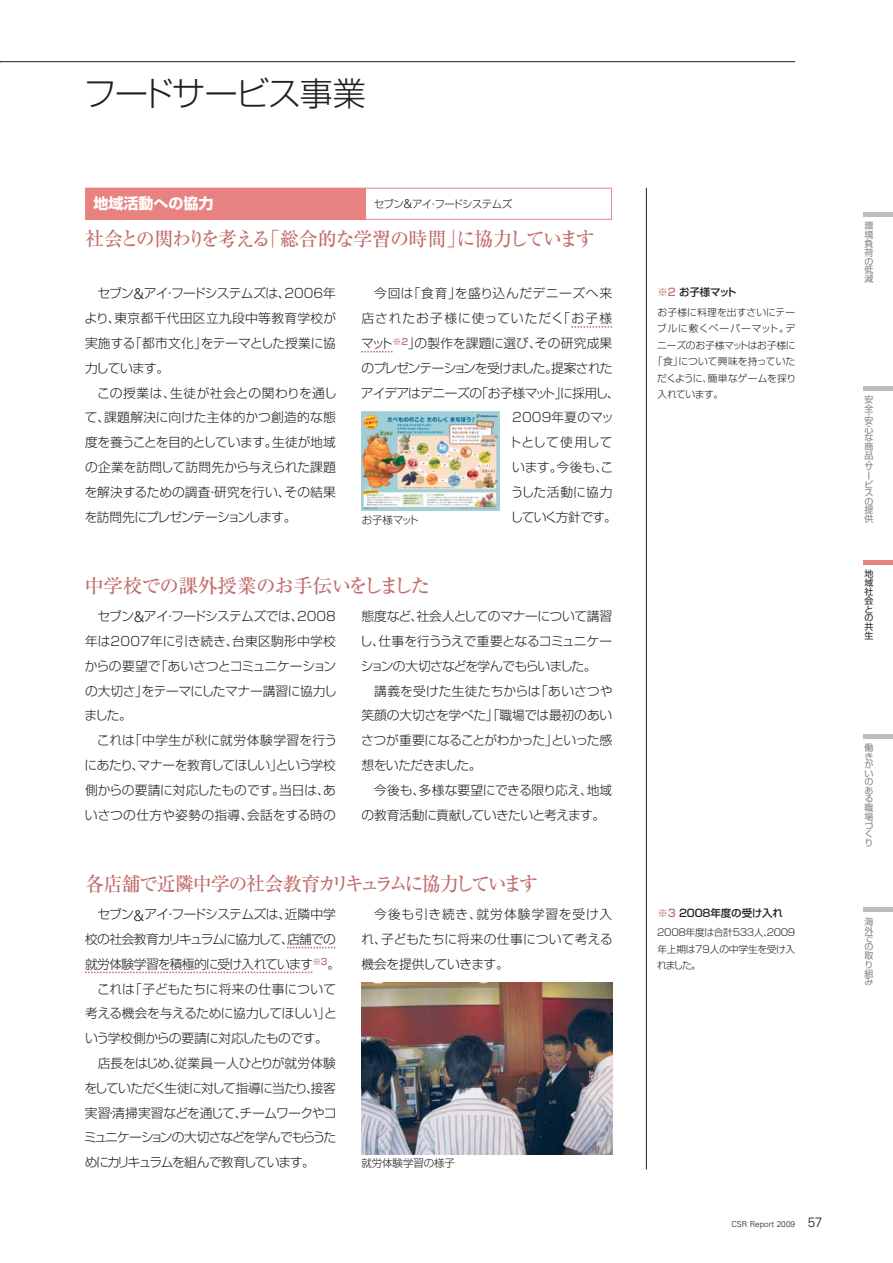
<style>
.page{position:relative;width:893px;height:1263px;background:#fff}
.page>*{position:absolute;margin:0;border:0;box-sizing:border-box;transform-origin:0 0}
.t1{font:33px "Shin Go Pro Light 90 pv RKSJ H";letter-spacing:-.04em;color:#231f20}
.t2{font:19.5px "Ryumin Pro Medium 90 pv RKSJ H";letter-spacing:-.065em;color:#c06c6b}
.t3{font:19.5px "Ryumin Pro Medium 90 pv RKSJ H";letter-spacing:-.085em;color:#c06c6b}
.t4{font:19.5px "Ryumin Pro Medium 90 pv RKSJ H";letter-spacing:-.035em;color:#c06c6b}
.t5{font:15px "Shin Go Pro Bold 90 pv RKSJ H";color:#fff}
.t6{font:12.75px/24.9px "Shin Go Pro Light 90 pv RKSJ H";letter-spacing:-.03em;color:#231f20;text-align:justify}
.t7{font:12.75px "Shin Go Pro Light 90 pv RKSJ H";letter-spacing:-.06em;color:#231f20}
.t8{font:12.75px "Shin Go Pro Light 90 pv RKSJ H";letter-spacing:-.075em;color:#231f20}
.t9{font:12.75px "Shin Go Pro Light 90 pv RKSJ H";letter-spacing:.02em;color:#231f20}
.t10{font:12.75px "Shin Go Pro Light 90 pv RKSJ H";letter-spacing:-.08em;color:#231f20}
.t11{font:12.75px "Shin Go Pro Light 90 pv RKSJ H";letter-spacing:-.055em;color:#231f20}
.t12{font:12.75px "Shin Go Pro Light 90 pv RKSJ H";letter-spacing:-.005em;color:#231f20}
.t13{font:12.75px "Shin Go Pro Light 90 pv RKSJ H";letter-spacing:-.1em;color:#231f20}
.t14{font:12.75px "Shin Go Pro Light 90 pv RKSJ H";letter-spacing:.045em;color:#231f20}
.t15{font:12.75px "Shin Go Pro Light 90 pv RKSJ H";letter-spacing:.08em;color:#231f20}
.t16{font:12.75px "Shin Go Pro Light 90 pv RKSJ H";letter-spacing:.005em;color:#231f20}
.t17{font:12.75px "Shin Go Pro Light 90 pv RKSJ H";letter-spacing:.015em;color:#231f20}
.t18{font:12.75px "Shin Go Pro Light 90 pv RKSJ H";letter-spacing:-.065em;color:#231f20}
.t19{font:10.5px "Shin Go Pro Light 90 pv RKSJ H";letter-spacing:-.045em;color:#231f20}
.t20{font:10.5px "Shin Go Pro Medium 90 pv RKSJ H";letter-spacing:-.01em;color:#231f20}
.t21{font:10.5px "Shin Go Pro Light 90 pv RKSJ H";letter-spacing:-.01em;color:#231f20}
.t22{font:9.75px/16.5px "Shin Go Pro Light 90 pv RKSJ H";letter-spacing:-.02em;color:#231f20;text-align:justify}
.t23{font:9.75px "Shin Go Pro Light 90 pv RKSJ H";letter-spacing:.02em;color:#231f20}
.t24{font:9.75px "Shin Go Pro Light 90 pv RKSJ H";letter-spacing:.01em;color:#231f20}
.t25{font:9.75px "Shin Go Pro Light 90 pv RKSJ H";letter-spacing:.08em;color:#231f20}
.t26{font:9px/8.7px "Shin Go Pro Regular 90 pv RKSJ H";color:#808284}
.t27{font:9px/8.9px "Shin Go Pro Regular 90 pv RKSJ H";color:#231f20;text-align:justify}
.t28{font:300 8.25px "Univers LT Std";color:#231f20}
.s1{font-family:"Univers LT Std";font-weight:300;font-size:12.15px}
.s2{font-family:"Univers LT Std";font-weight:300;font-size:14.7px}
.s3{color:#c06c6b}
.s4{font-size:13.5px}
</style>
<div class="page">
<svg style="left:572px;top:326px;width:40px;height:2px"></svg>
<svg style="left:361px;top:351px;width:31px;height:1px"></svg>
<svg style="left:287px;top:947px;width:48px;height:1px"></svg>
<svg style="left:85px;top:972px;width:227px;height:1px"></svg>
<div style="left:85px;top:188px;width:281px;height:31px;background:#e88280"></div>
<div style="left:85px;top:188px;width:527px;height:32px;border:1px solid #e88280"></div>
<img style="left:362px;top:411px;width:137px;height:99px">
<img style="left:361px;top:982px;width:251px;height:172px">
<hr style="left:0;top:61px;width:795px;height:1px;background:#231f20">
<hr style="left:863px;top:213px;width:30px;height:4px;background:#bbbdbf">
<hr style="left:863px;top:734px;width:30px;height:4px;background:#bbbdbf">
<hr style="left:863px;top:908px;width:30px;height:4px;background:#bbbdbf">
<div style="left:863px;top:386px;width:30px;height:5px;background:#bbbdbf"></div>
<hr style="left:863px;top:560px;width:30px;height:4px;background:#e88280">
<hr style="left:646px;top:188px;width:1px;height:981px;background:#231f20">
<h1 class="t1" style="left:83px;top:81px;width:284px">フードサービス事業</h1>
<p class="t5" style="left:94px;top:198px;width:121px">地域活動への協力</p>
<p class="t19" style="left:374px;top:200px;width:140px">セブン<span class="s1">&amp;</span>アイ・フードシステムズ</p>
<h2 class="t2" style="left:85px;top:231px;width:511px">社会との関わりを考える「総合的な学習の時間」に協力しています</h2>
<p class="t6" style="left:85px;top:283px;width:253px;text-indent:13px">セブン<span class="s2">&amp;</span>アイ・フードシステムズは、2006年より、東京都千代田区立九段中等教育学校が実施する「都市文化」をテーマとした授業に協力しています。</p>
<p class="t6" style="left:85px;top:382px;width:254px;text-indent:12px">この授業は、生徒が社会との関わりを通して、課題解決に向けた主体的かつ創造的な態度を養うことを目的としています。生徒が地域の企業を訪問して訪問先から与えられた課題を解決するための調査・研究を行い、その結果を訪問先にプレゼンテーションします。</p>
<p class="t14" style="left:374px;top:289px;width:240px">今回は「食育」を盛り込んだデニーズへ来</p>
<p class="t15" style="left:361px;top:314px;width:252px">店されたお子様に使っていただく「お子様</p>
<p class="t9" style="left:361px;top:338px;width:253px">マット<sup>※2</sup>」の製作を課題に選び、その研究成果</p>
<p class="t8" style="left:361px;top:363px;width:253px">のプレゼンテーションを受けました。提案された</p>
<p class="t7" style="left:361px;top:388px;width:260px">アイデアはデニーズの「お子様マット」に採用し、</p>
<p class="t17" style="left:512px;top:413px;width:103px">2009年夏のマッ</p>
<p class="t9" style="left:509px;top:438px;width:105px">トとして使用して</p>
<p class="t6" style="left:512px;top:457px;width:103px">います。今後も、こ</p>
<p class="t17" style="left:511px;top:487px;width:103px">うした活動に協力</p>
<p class="t18" style="left:511px;top:512px;width:108px">していく方針です。</p>
<p class="t19" style="left:362px;top:516px;width:59px">お子様マット</p>
<h2 class="t4" style="left:84px;top:578px;width:347px">中学校での課外授業のお手伝いをしました</h2>
<p class="t6" style="left:85px;top:606px;width:254px;text-indent:13px">セブン<span class="s2">&amp;</span>アイ・フードシステムズでは、2008年は2007年に引き続き、台東区駒形中学校からの要望で「あいさつとコミュニケーションの大切さ」をテーマにしたマナー講習に協力しました。</p>
<p class="t6" style="left:84px;top:730px;width:254px;text-indent:12px">これは「中学生が秋に就労体験学習を行うにあたり、マナーを教育してほしい」という学校側からの要請に対応したものです。当日は、あいさつの仕方や姿勢の指導、会話をする時の</p>
<p class="t6" style="left:360px;top:606px;width:254px">態度など、社会人としてのマナーについて講習し、仕事を行ううえで重要となるコミュニケーションの大切さなどを学んでもらいました。</p>
<p class="t6" style="left:361px;top:680px;width:253px;text-indent:13px">講義を受けた生徒たちからは「あいさつや笑顔の大切さを学べた」「職場では最初のあいさつが重要になることがわかった」といった感想をいただきました。</p>
<p class="t6" style="left:361px;top:779px;width:252px;text-indent:13px">今後も、多様な要望にできる限り応え、地域の教育活動に貢献していきたいと考えます。</p>
<h2 class="t3" style="left:85px;top:876px;width:455px">各店舗で近隣中学の社会教育カリキュラムに協力しています</h2>
<p class="t11" style="left:97px;top:909px;width:240px">セブン<span class="s2">&amp;</span>アイ・フードシステムズは、近隣中学</p>
<p class="t10" style="left:85px;top:934px;width:252px">校の社会教育カリキュラムに協力して、店舗での</p>
<p class="t7" style="left:85px;top:959px;width:257px">就労体験学習を積極的に受け入れています<sup>※3</sup>。</p>
<p class="t16" style="left:97px;top:984px;width:241px">これは「子どもたちに将来の仕事について</p>
<p class="t6" style="left:85px;top:1003px;width:253px">考える機会を与えるために協力してほしい」と</p>
<p class="t6" style="left:85px;top:1028px;width:244px">いう学校側からの要請に対応したものです。</p>
<p class="t12" style="left:98px;top:1058px;width:240px">店長をはじめ、従業員一人ひとりが就労体験</p>
<p class="t7" style="left:84px;top:1083px;width:253px">をしていただく生徒に対して指導に当たり、接客</p>
<p class="t6" style="left:85px;top:1102px;width:253px">実習・清掃実習などを通じて、チームワークやコ</p>
<p class="t8" style="left:84px;top:1133px;width:254px">ミュニケーションの大切さなどを学んでもらうた</p>
<p class="t13" style="left:85px;top:1158px;width:232px">めにカリキュラムを組んで教育しています。</p>
<p class="t6" style="left:361px;top:903px;width:253px;text-indent:13px">今後も引き続き、就労体験学習を受け入れ、子どもたちに将来の仕事について考える機会を提供していきます。</p>
<p class="t21" style="left:361px;top:1159px;width:95px">就労体験学習の様子</p>
<p class="t20" style="left:657px;top:288px;width:81px"><span class="s3">※2</span> お子様マット</p>
<p class="t24" style="left:657px;top:308px;width:139px">お子様に料理を出すさいにテー</p>
<p class="t25" style="left:657px;top:325px;width:140px">ブルに敷くペーパーマット。デ</p>
<p class="t22" style="left:657px;top:338px;width:140px">ニーズのお子様マットはお子様に</p>
<p class="t23" style="left:653px;top:358px;width:144px">「食」について興味を持っていた</p>
<p class="t22" style="left:657px;top:371px;width:140px">だくように、簡単なゲームを採り</p>
<p class="t22" style="left:657px;top:387px;width:67px">入れています。</p>
<p class="t20" style="left:657px;top:909px;width:127px"><span class="s3">※3</span> 2008年度の受け入れ</p>
<p class="t22" style="left:657px;top:926px;width:140px">2008年度は合計533人、2009年上期は79人の中学生を受け入れました。</p>
<p class="t26" style="left:864px;top:223px;width:10px;text-align:justify">環境負荷の低減</p>
<p class="t26" style="left:864px;top:397px;width:10px">安全</p>
<p class="t26" style="left:864px;top:411px;width:7px">・</p>
<p class="t26" style="left:864px;top:417px;width:10px;text-align:justify">安心な商品</p>
<p class="t26" style="left:864px;top:458px;width:7px">・</p>
<p class="t26" style="left:864px;top:464px;width:10px">サービスの提供</p>
<p class="t27" style="left:864px;top:570px;width:10px">地域社会との共生</p>
<p class="t26" style="left:864px;top:744px;width:10px">働きがいのある職場づくり</p>
<p class="t26" style="left:864px;top:918px;width:10px">海外での取り組み</p>
<p class="t28" style="left:731px;top:1219px;width:92px">CSR Report 2009 <span class="s4">57</span></p>
</div>
